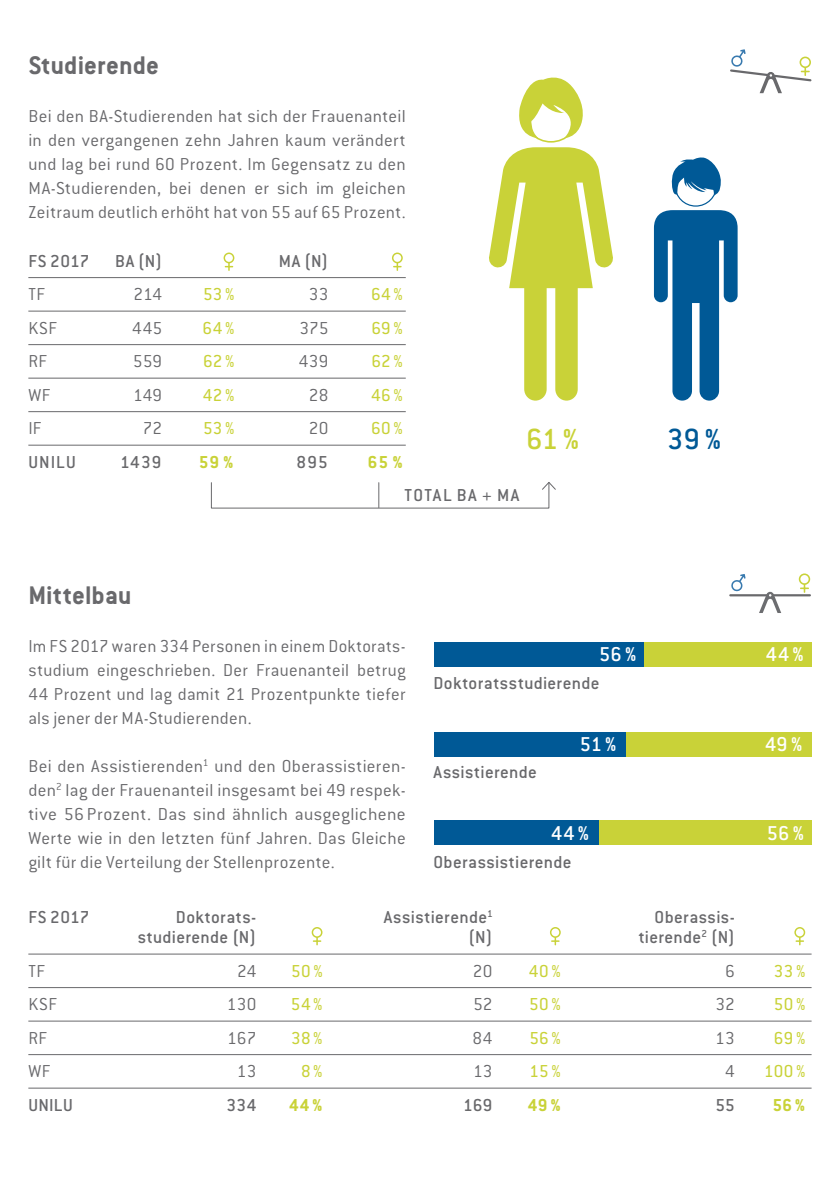
<style>
.page{position:relative;width:840px;height:1191px;background:#fff}
.page>*{position:absolute;margin:0;border:0;box-sizing:border-box;transform-origin:0 0}
.t1{font:500 32px "Conduit ITC Std";color:#c9d238}
.t2{font:500 32px "Conduit ITC Std";color:#005996}
.t3{font:700 28px "Conduit ITC Std";letter-spacing:.005em;color:#69696c}
.t4{font:500 22px "Conduit ITC Std";letter-spacing:.01em;color:#fff}
.t5{font:300 19px/24px "Conduit ITC Std";letter-spacing:.015em;color:#69696c;text-align:justify}
.t6{font:500 19px "Conduit ITC Std";letter-spacing:.02em;color:#69696c}
.t7{font:19px "Conduit ITC Std";letter-spacing:.02em;color:#c9d238}
.t8{font:700 19px "Conduit ITC Std";letter-spacing:.045em;color:#c9d238}
</style>
<div class="page">
<hr style="left:28px;top:277px;width:377px;height:1px;background:#69696c">
<hr style="left:28px;top:311px;width:377px;height:1px;background:#69696c">
<hr style="left:28px;top:344px;width:377px;height:1px;background:#69696c">
<hr style="left:28px;top:378px;width:377px;height:1px;background:#69696c">
<hr style="left:28px;top:411px;width:377px;height:1px;background:#69696c">
<hr style="left:28px;top:445px;width:377px;height:1px;background:#69696c">
<svg style="left:223px;top:252px;width:11px;height:19px"></svg>
<svg style="left:392px;top:252px;width:10px;height:19px"></svg>
<hr style="left:28px;top:953px;width:783px;height:1px;background:#69696c">
<hr style="left:28px;top:987px;width:783px;height:1px;background:#69696c">
<hr style="left:28px;top:1020px;width:783px;height:1px;background:#69696c">
<hr style="left:28px;top:1054px;width:783px;height:1px;background:#69696c">
<hr style="left:28px;top:1087px;width:783px;height:1px;background:#69696c">
<svg style="left:311px;top:927px;width:11px;height:18px"></svg>
<svg style="left:550px;top:927px;width:10px;height:18px"></svg>
<svg style="left:794px;top:927px;width:10px;height:18px"></svg>
<hr style="left:728px;top:594px;width:82px;height:2px;background:#69696c">
<svg style="left:758px;top:591px;width:22px;height:22px"></svg>
<svg style="left:731px;top:574px;width:14px;height:18px"></svg>
<svg style="left:798px;top:573px;width:11px;height:20px"></svg>
<svg style="left:730px;top:49px;width:81px;height:44px"></svg>
<svg style="left:522px;top:86px;width:57px;height:57px"></svg>
<svg style="left:489px;top:147px;width:124px;height:253px"></svg>
<svg style="left:519px;top:77px;width:64px;height:61px"></svg>
<svg style="left:674px;top:164px;width:42px;height:43px"></svg>
<svg style="left:653px;top:210px;width:84px;height:190px"></svg>
<svg style="left:671px;top:157px;width:50px;height:38px"></svg>
<div style="left:434px;top:642px;width:210px;height:24px;background:#005996"></div>
<div style="left:434px;top:731px;width:191px;height:25px;background:#005996"></div>
<div style="left:434px;top:820px;width:165px;height:25px;background:#005996"></div>
<div style="left:644px;top:642px;width:167px;height:24px;background:#c9d238"></div>
<div style="left:625px;top:731px;width:186px;height:25px;background:#c9d238"></div>
<svg style="left:542px;top:482px;width:14px;height:9px"></svg>
<svg style="left:378px;top:482px;width:1px;height:25px"></svg>
<div style="left:599px;top:820px;width:212px;height:25px;background:#c9d238"></div>
<h2 class="t3" style="left:28px;top:49px;width:132px">Studierende</h2>
<p class="t5" style="left:28px;top:104px;width:379px">Bei den BA-Studierenden hat sich der Frauenanteil in den vergangenen zehn Jahren kaum verändert und lag bei rund 60 Prozent. Im Gegensatz zu den MA-Studierenden, bei denen er sich im gleichen Zeitraum deutlich erhöht hat von 55 auf 65 Prozent.</p>
<p class="t6" style="left:28px;top:249px;width:63px">FS 2017</p>
<p class="t6" style="left:115px;top:249px;width:49px">BA (N)</p>
<p class="t6" style="left:278px;top:249px;width:51px">MA (N)</p>
<p class="t5" style="left:28px;top:282px;width:18px">TF</p>
<p class="t5" style="left:133px;top:282px;width:30px">214</p>
<p class="t7" style="left:203px;top:283px;width:33px">53%</p>
<p class="t5" style="left:309px;top:282px;width:21px">33</p>
<p class="t7" style="left:371px;top:283px;width:33px">64%</p>
<p class="t5" style="left:28px;top:315px;width:30px">KSF</p>
<p class="t5" style="left:132px;top:315px;width:32px">445</p>
<p class="t7" style="left:202px;top:316px;width:33px">64%</p>
<p class="t5" style="left:299px;top:315px;width:30px">375</p>
<p class="t7" style="left:371px;top:316px;width:33px">69%</p>
<p class="t5" style="left:28px;top:349px;width:20px">RF</p>
<p class="t5" style="left:133px;top:349px;width:31px">559</p>
<p class="t7" style="left:203px;top:350px;width:33px">62%</p>
<p class="t5" style="left:299px;top:349px;width:31px">439</p>
<p class="t7" style="left:371px;top:350px;width:33px">62%</p>
<p class="t5" style="left:28px;top:382px;width:24px">WF</p>
<p class="t5" style="left:133px;top:382px;width:31px">149</p>
<p class="t7" style="left:203px;top:383px;width:33px">42%</p>
<p class="t5" style="left:308px;top:382px;width:21px">28</p>
<p class="t7" style="left:371px;top:383px;width:33px">46%</p>
<p class="t5" style="left:28px;top:416px;width:15px">IF</p>
<p class="t5" style="left:143px;top:416px;width:21px">72</p>
<p class="t7" style="left:203px;top:417px;width:33px">53%</p>
<p class="t5" style="left:308px;top:416px;width:21px">20</p>
<p class="t7" style="left:371px;top:417px;width:33px">60%</p>
<p class="t6" style="left:28px;top:450px;width:49px">UNILU</p>
<p class="t6" style="left:120px;top:450px;width:43px">1439</p>
<p class="t8" style="left:198px;top:450px;width:36px">59%</p>
<p class="t6" style="left:296px;top:450px;width:33px">895</p>
<p class="t8" style="left:367px;top:450px;width:36px">65%</p>
<p class="t6" style="left:404px;top:483px;width:20px">Total</p>
<p class="t6" style="left:456px;top:483px;width:64px">BA + MA</p>
<h1 class="t1" style="left:526px;top:420px;width:54px">61%</h1>
<h1 class="t2" style="left:666px;top:420px;width:55px">39%</h1>
<h2 class="t3" style="left:28px;top:578px;width:105px">Mittelbau</h2>
<p class="t5" style="left:28px;top:634px;width:379px">Im FS 2017 waren 334 Personen in einem Doktorats&shy;studium eingeschrieben. Der Frauenanteil betrug 44 Prozent und lag damit 21 Prozentpunkte tiefer als jener der MA-Studierenden.</p>
<p class="t5" style="left:28px;top:754px;width:379px">Bei den Assistierenden<sup>1</sup> und den Oberassistieren&shy;den<sup>2</sup> lag der Frauenanteil insgesamt bei 49 respek&shy;tive 56 Prozent. Das sind ähnlich ausgeglichene Werte wie in den letzten fünf Jahren. Das Gleiche gilt für die Verteilung der Stellenprozente.</p>
<p class="t4" style="left:599px;top:641px;width:39px">56%</p>
<p class="t6" style="left:433px;top:671px;width:167px">Doktoratsstudierende</p>
<p class="t6" style="left:433px;top:760px;width:105px">Assistierende</p>
<p class="t4" style="left:579px;top:730px;width:38px">51%</p>
<p class="t4" style="left:551px;top:819px;width:39px">44%</p>
<p class="t6" style="left:433px;top:851px;width:139px">Oberassistierende</p>
<p class="t4" style="left:765px;top:641px;width:39px">44%</p>
<p class="t4" style="left:764px;top:730px;width:39px">49%</p>
<p class="t4" style="left:766px;top:819px;width:39px">56%</p>
<p class="t6" style="left:28px;top:906px;width:63px">FS 2017</p>
<p class="t6" style="left:176px;top:906px;width:82px">Doktorats-</p>
<p class="t6" style="left:383px;top:906px;width:110px">Assistierende<sup>1</sup></p>
<p class="t6" style="left:654px;top:906px;width:82px">Oberassis-</p>
<p class="t6" style="left:138px;top:926px;width:120px">studierende (N)</p>
<p class="t6" style="left:468px;top:926px;width:26px">(N)</p>
<p class="t6" style="left:638px;top:926px;width:98px">tierende<sup>2</sup> (N)</p>
<p class="t5" style="left:28px;top:958px;width:18px">TF</p>
<p class="t5" style="left:237px;top:958px;width:21px">24</p>
<p class="t7" style="left:291px;top:959px;width:33px">50%</p>
<p class="t5" style="left:472px;top:958px;width:21px">20</p>
<p class="t7" style="left:528px;top:959px;width:33px">40%</p>
<p class="t5" style="left:724px;top:958px;width:11px">6</p>
<p class="t7" style="left:773px;top:959px;width:33px">33%</p>
<p class="t5" style="left:28px;top:992px;width:30px">KSF</p>
<p class="t5" style="left:227px;top:992px;width:31px">130</p>
<p class="t7" style="left:291px;top:993px;width:33px">54%</p>
<p class="t5" style="left:472px;top:992px;width:21px">52</p>
<p class="t7" style="left:529px;top:993px;width:33px">50%</p>
<p class="t5" style="left:715px;top:992px;width:21px">32</p>
<p class="t7" style="left:773px;top:993px;width:33px">50%</p>
<p class="t5" style="left:28px;top:1025px;width:20px">RF</p>
<p class="t5" style="left:227px;top:1025px;width:31px">167</p>
<p class="t7" style="left:291px;top:1026px;width:33px">38%</p>
<p class="t5" style="left:472px;top:1025px;width:22px">84</p>
<p class="t7" style="left:529px;top:1026px;width:33px">56%</p>
<p class="t5" style="left:715px;top:1025px;width:21px">13</p>
<p class="t7" style="left:773px;top:1026px;width:33px">69%</p>
<p class="t5" style="left:28px;top:1059px;width:24px">WF</p>
<p class="t5" style="left:237px;top:1059px;width:21px">13</p>
<p class="t7" style="left:301px;top:1060px;width:23px">8%</p>
<p class="t5" style="left:473px;top:1059px;width:21px">13</p>
<p class="t7" style="left:529px;top:1060px;width:33px">15%</p>
<p class="t5" style="left:724px;top:1059px;width:11px">4</p>
<p class="t7" style="left:763px;top:1060px;width:43px">100 %</p>
<p class="t6" style="left:28px;top:1093px;width:46px">UNILU</p>
<p class="t6" style="left:226px;top:1093px;width:31px">334</p>
<p class="t8" style="left:289px;top:1093px;width:35px">44%</p>
<p class="t6" style="left:463px;top:1093px;width:31px">169</p>
<p class="t8" style="left:527px;top:1093px;width:34px">49%</p>
<p class="t6" style="left:715px;top:1093px;width:21px">55</p>
<p class="t8" style="left:772px;top:1093px;width:34px">56%</p>
</div>
